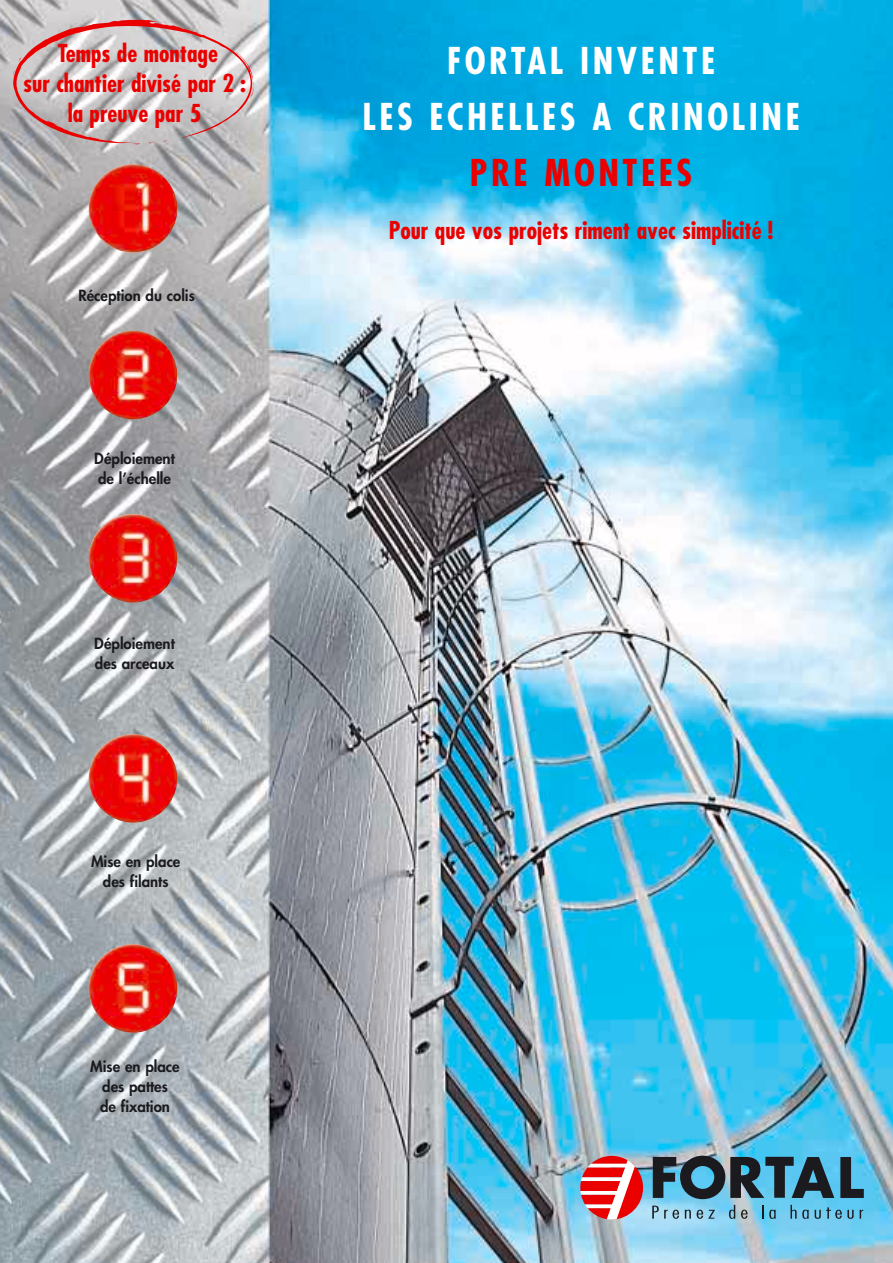
<style>
.page{position:relative;width:893px;height:1263px;background:#fff}
.page>*{position:absolute;margin:0;border:0;box-sizing:border-box;transform-origin:0 0}
.t1{font:700 condensed 36px/55.9px "Futura";letter-spacing:.1em;color:#fff;text-align:center}
.t2{font:700 condensed 36px "Futura";letter-spacing:.1em;color:#eb0000}
.t3{font:700 condensed 24px/30px "Futura";color:#eb0000;text-align:center}
.t4{font:800 15px/20px "Futura";color:#1b1b1f}
</style>
<div class="page">
<img style="left:0;top:0;width:893px;height:1263px">
<svg style="left:652px;top:1205px;width:27px;height:14px"></svg>
<svg style="left:685px;top:1210px;width:6px;height:9px"></svg>
<svg style="left:697px;top:1210px;width:18px;height:9px"></svg>
<svg style="left:729px;top:1205px;width:6px;height:14px"></svg>
<svg style="left:741px;top:1210px;width:6px;height:9px"></svg>
<svg style="left:762px;top:1205px;width:14px;height:14px"></svg>
<svg style="left:790px;top:1205px;width:19px;height:14px"></svg>
<svg style="left:815px;top:1207px;width:39px;height:12px"></svg>
<svg style="left:860px;top:1209px;width:3px;height:10px"></svg>
<svg style="left:653px;top:1156px;width:181px;height:43px;background:#3e687a"></svg>
<svg style="left:840px;top:1157px;width:24px;height:41px"></svg>
<svg style="left:580px;top:1156px;width:63px;height:64px"></svg>
<img style="left:89px;top:164px;width:88px;height:89px;border-radius:42px">
<img style="left:89px;top:331px;width:88px;height:88px;border-radius:42px">
<img style="left:89px;top:514px;width:88px;height:88px;border-radius:42px">
<img style="left:89px;top:734px;width:88px;height:89px;border-radius:42px">
<img style="left:89px;top:944px;width:88px;height:89px;border-radius:42px">
<svg style="left:13px;top:20px;width:241px;height:125px;background:#cabbbc"></svg>
<h2 class="t3" style="left:23px;top:40px;width:224px">Temps de montage<br>sur chantier divisé par 2 : la preuve par 5</h2>
<p class="t4" style="left:78px;top:287px;width:118px">Réception du colis</p>
<p class="t4" style="left:94px;top:450px;width:82px">Déploiement de l’échelle</p>
<p class="t4" style="left:94px;top:635px;width:82px">Déploiement des arceaux</p>
<p class="t4" style="left:91px;top:852px;width:91px;text-align:center">Mise en place des filants</p>
<p class="t4" style="left:90px;top:1057px;width:91px;text-align:center">Mise en place des pattes<br>de fixation</p>
<h1 class="t1" style="left:362px;top:36px;width:439px">FORTAL INVENTE<br>LES ECHELLES A CRINOLINE</h1>
<h1 class="t2" style="left:470px;top:157px;width:224px">PRE MONTEES</h1>
<h2 class="t3" style="left:389px;top:217px;width:386px">Pour que vos projets riment avec simplicité !</h2>
</div>
